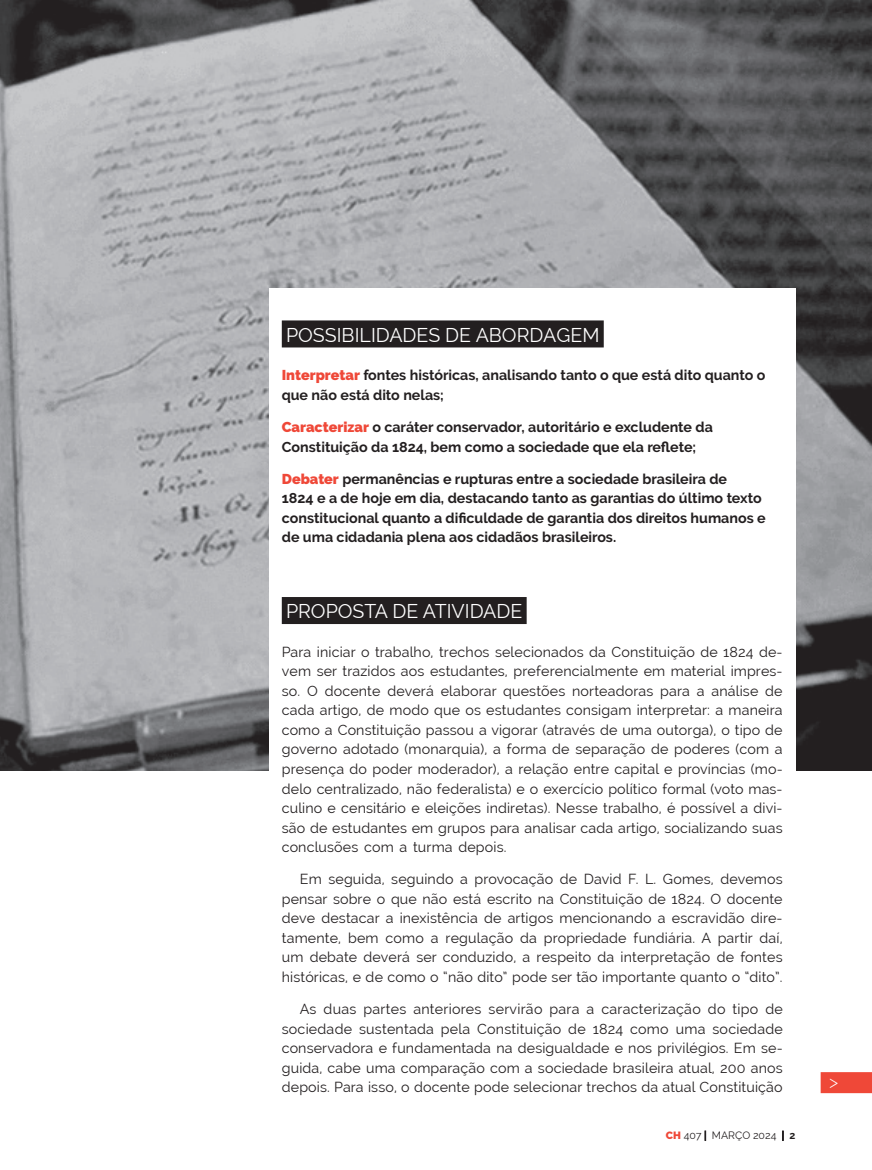
<style>
.page{position:relative;width:872px;height:1170px;background:#fff}
.page>*{position:absolute;margin:0;border:0;box-sizing:border-box;transform-origin:0 0}
.t1{font:19.5px "Raleway";color:#fff}
.t2{font:300 18px "Raleway";color:#fff}
.t3{font:14.25px/19.5px "Raleway";letter-spacing:.01em;color:#231f20;text-align:justify}
.t4{font:700 14.25px/19.5px "Raleway";color:#231f20}
.t5{font:10.5px "Raleway";color:#231f20}
.s1{font-weight:900;color:#ef4838}
.s2{font-weight:700}
</style>
<div class="page">
<div style="left:820px;top:1072px;width:52px;height:21px;background:#ef4838"></div>
<img style="left:0;top:0;width:872px;height:770px">
<div style="left:269px;top:288px;width:526px;height:816px;background:#fff"></div>
<div style="left:282px;top:320px;width:322px;height:27px;background:#231f20"></div>
<div style="left:282px;top:597px;width:244px;height:27px;background:#231f20"></div>
<h1 class="t1" style="left:286px;top:323px;width:315px">POSSIBILIDADES DE ABORDAGEM</h1>
<p class="t4" style="left:282px;top:365px;width:485px"><span class="s1">Interpretar</span> fontes históricas, analisando tanto o que está dito quanto o que não está dito nelas;</p>
<p class="t4" style="left:282px;top:417px;width:432px"><span class="s1">Caracterizar</span> o caráter conservador, autoritário e excludente da<br>Constituição da 1824, bem como a sociedade que ela reflete;</p>
<p class="t4" style="left:282px;top:469px;width:485px"><span class="s1">Debater</span> permanências e rupturas entre a sociedade brasileira de<br>1824 e a de hoje em dia, destacando tanto as garantias do último texto constitucional quanto a dificuldade de garantia dos direitos humanos e de uma cidadania plena aos cidadãos brasileiros.</p>
<h1 class="t1" style="left:286px;top:600px;width:238px">PROPOSTA DE ATIVIDADE</h1>
<p class="t3" style="left:282px;top:642px;width:502px">Para iniciar o trabalho, trechos selecionados da Constituição de 1824 de&shy;vem ser trazidos aos estudantes, preferencialmente em material impres&shy;so. O docente deverá elaborar questões norteadoras para a análise de cada artigo, de modo que os estudantes consigam interpretar: a maneira como a Constituição passou a vigorar (através de uma outorga), o tipo de governo adotado (monarquia), a forma de separação de poderes (com a presença do poder moderador), a relação entre capital e províncias (mo&shy;delo centralizado, não federalista) e o exercício político formal (voto mas&shy;culino e censitário e eleições indiretas). Nesse trabalho, é possível a divi&shy;são de estudantes em grupos para analisar cada artigo, socializando suas conclusões com a turma depois.</p>
<p class="t3" style="left:282px;top:869px;width:502px;text-indent:18px">Em seguida, seguindo a provocação de David F. L. Gomes, devemos pensar sobre o que não está escrito na Constituição de 1824. O docente deve destacar a inexistência de artigos mencionando a escravidão dire&shy;tamente, bem como a regulação da propriedade fundiária. A partir daí, um debate deverá ser conduzido, a respeito da interpretação de fontes históricas, e de como o “não dito” pode ser tão importante quanto o “dito”.</p>
<p class="t3" style="left:282px;top:999px;width:502px;text-indent:18px">As duas partes anteriores servirão para a caracterização do tipo de sociedade sustentada pela Constituição de 1824 como uma sociedade conservadora e fundamentada na desigualdade e nos privilégios. Em se&shy;guida, cabe uma comparação com a sociedade brasileira atual, 200 anos depois. Para isso, o docente pode selecionar trechos da atual Constituição</p>
<p class="t5" style="left:666px;top:1129px;width:131px"><span class="s1">CH</span> 407 | MARÇO 2024 | <span class="s2">2</span></p>
<p class="t2" style="left:829px;top:1070px;width:44px">&gt; &gt;</p>
</div>
